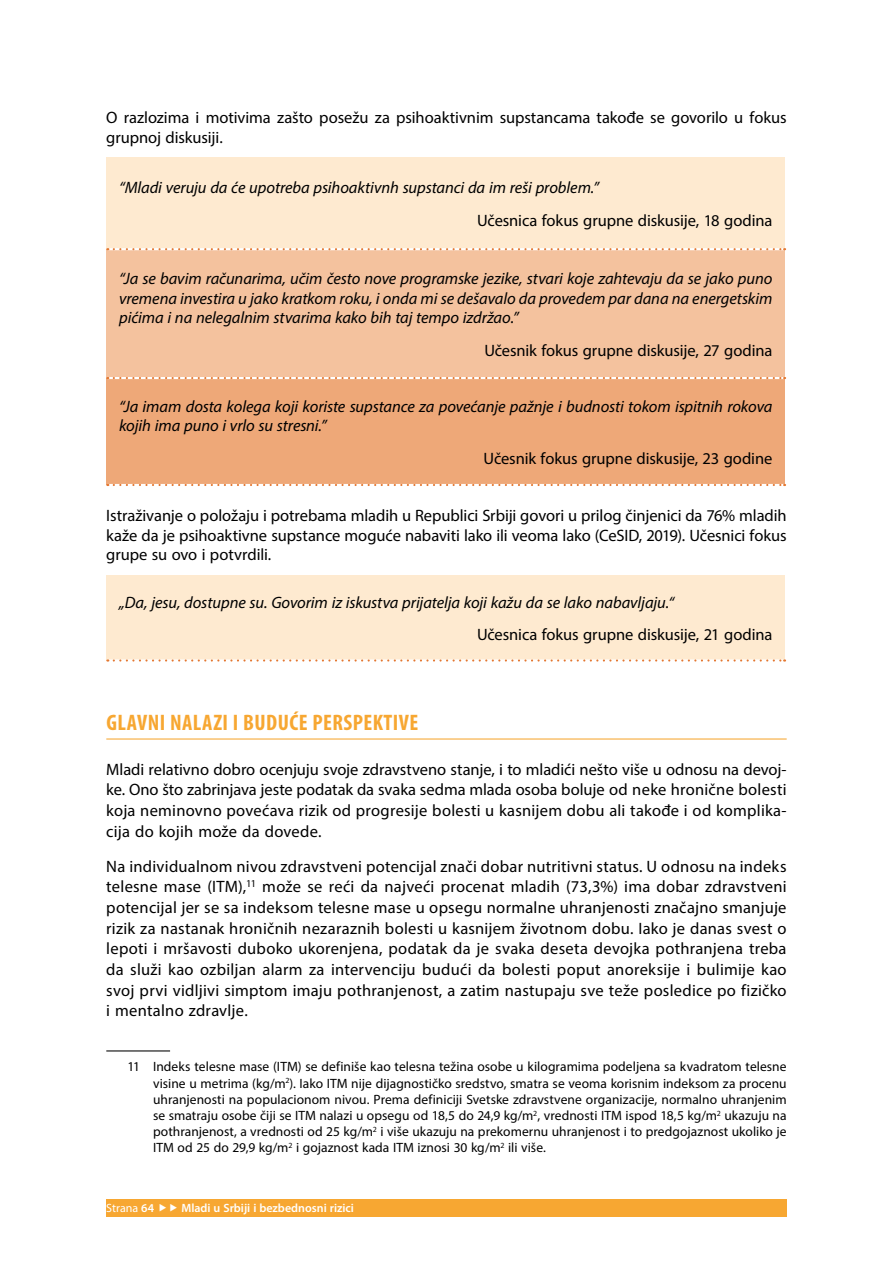
<style>
.page{position:relative;width:893px;height:1263px;background:#fff}
.page>*{position:absolute;margin:0;border:0;box-sizing:border-box;transform-origin:0 0}
.Podnaslov{font:700 condensed 22.5px "Myriad Pro";letter-spacing:.02em;color:#f7a732}
.Body___2{font:16.5px/20.5px "Myriad Pro";letter-spacing:.015em;color:#000;text-align:justify}
.Body_text{font:italic 16.5px/19.8px "Myriad Pro";letter-spacing:-.005em;color:#000;text-align:justify}
.Body_text-2{font:16.5px/19.8px "Myriad Pro";letter-spacing:-.005em;color:#000}
.Footnote_text{font:13.5px/16.2px "Myriad Pro";letter-spacing:.005em;color:#000;text-align:justify}
.t1{font:600 12px "Myriad Pro";color:#fff}
.t2{font:12px "Myriad Pro";color:#fff}
.s1{font-weight:600}
</style>
<div class="page">
<div style="left:106px;top:1199px;width:681px;height:17px;background:#f7a732"></div>
<hr style="left:106px;top:738px;width:681px;height:1px;background:#f7a732">
<div style="left:106px;top:158px;width:679px;height:91px;background:#feead0"></div>
<div style="left:106px;top:249px;width:679px;height:129px;background:#f4c29e"></div>
<div style="left:106px;top:378px;width:679px;height:107px;background:#eea878"></div>
<hr style="left:107px;top:248px;width:677px;height:2px;background:#fff">
<hr style="left:107px;top:377px;width:677px;height:2px;background:#fff">
<hr style="left:107px;top:484px;width:677px;height:2px;background:#fff">
<svg style="left:114px;top:248px;width:671px;height:2px"></svg>
<svg style="left:114px;top:377px;width:671px;height:2px"></svg>
<svg style="left:114px;top:484px;width:671px;height:2px"></svg>
<div style="left:106px;top:575px;width:679px;height:85px;background:#feead0"></div>
<svg style="left:114px;top:659px;width:671px;height:3px"></svg>
<hr style="left:106px;top:1050px;width:64px;height:1px;background:#000">
<p class="Body_text-2" style="left:106px;top:107px;width:682px">O razlozima i motivima zašto posežu za psihoaktivnim supstancama takođe se govorilo u fokus grupnoj diskusiji.</p>
<p class="Body_text" style="left:119px;top:178px;width:482px">“Mladi veruju da će upotreba psihoaktivnh supstanci da im reši problem.”</p>
<p class="Body_text-2" style="left:477px;top:210px;width:297px">Učesnica fokus grupne diskusije, 18 godina</p>
<p class="Body_text" style="left:119px;top:268px;width:655px">“Ja se bavim računarima, učim često nove programske jezike, stvari koje zahtevaju da se jako puno vremena investira u jako kratkom roku, i onda mi se dešavalo da provedem par dana na energetskim pićima i na nelegalnim stvarima kako bih taj tempo izdržao.”</p>
<p class="Body_text-2" style="left:484px;top:340px;width:290px">Učesnik fokus grupne diskusije, 27 godina</p>
<p class="Body_text" style="left:119px;top:396px;width:655px">“Ja imam dosta kolega koji koriste supstance za povećanje pažnje i budnosti tokom ispitnih rokova kojih ima puno i vrlo su stresni.”</p>
<p class="Body_text-2" style="left:484px;top:448px;width:290px">Učesnik fokus grupne diskusije, 23 godine</p>
<p class="Body_text-2" style="left:106px;top:505px;width:682px;text-align:justify">Istraživanje o položaju i potrebama mladih u Republici Srbiji govori u prilog činjenici da 76% mladih kaže da je psihoaktivne supstance moguće nabaviti lako ili veoma lako (CeSID, 2019). Učesnici fokus grupe su ovo i potvrdili.</p>
<p class="Body_text" style="left:119px;top:592px;width:556px">„Da, jesu, dostupne su. Govorim iz iskustva prijatelja koji kažu da se lako nabavljaju.“</p>
<p class="Body_text-2" style="left:477px;top:625px;width:297px">Učesnica fokus grupne diskusije, 21 godina</p>
<p class="Podnaslov" style="left:107px;top:710px;width:313px">GLAVNI NALAZI I BUDUĆE PERSPEKTIVE</p>
<p class="Body___2" style="left:106px;top:759px;width:682px">Mladi relativno dobro ocenjuju svoje zdravstveno stanje, i to mladići nešto više u odnosu na devoj&shy;ke. Ono što zabrinjava jeste podatak da svaka sedma mlada osoba boluje od neke hronične bolesti koja neminovno povećava rizik od progresije bolesti u kasnijem dobu ali takođe i od komplika&shy;cija do kojih može da dovede.</p>
<p class="Body___2" style="left:106px;top:856px;width:682px">Na individualnom nivou zdravstveni potencijal znači dobar nutritivni status. U odnosu na indeks telesne mase (ITM),<sup>11</sup> može se reći da najveći procenat mladih (73,3%) ima dobar zdravstveni potencijal jer se sa indeksom telesne mase u opsegu normalne uhranjenosti značajno smanjuje rizik za nastanak hroničnih nezaraznih bolesti u kasnijem životnom dobu. Iako je danas svest o lepoti i mršavosti duboko ukorenjena, podatak da je svaka deseta devojka pothranjena treba da služi kao ozbiljan alarm za intervenciju budući da bolesti poput anoreksije i bulimije kao svoj prvi vidljivi simptom imaju pothranjenost, a zatim nastupaju sve teže posledice po fizičko i mentalno zdravlje.</p>
<p class="Footnote_text" style="left:153px;top:1058px;width:635px;text-indent:-26px">11 Indeks telesne mase (ITM) se definiše kao telesna težina osobe u kilogramima podeljena sa kvadratom telesne visine u metrima (kg/m<sup>2</sup>). Iako ITM nije dijagnostičko sredstvo, smatra se veoma korisnim indeksom za procenu uhranjenosti na populacionom nivou. Prema definiciji Svetske zdravstvene organizacije, normalno uhranjenim se smatraju osobe čiji se ITM nalazi u opsegu od 18,5 do 24,9 kg/m<sup>2</sup>, vrednosti ITM ispod 18,5 kg/m<sup>2</sup> ukazuju na pothranjenost, a vrednosti od 25 kg/m<sup>2</sup> i više ukazuju na prekomernu uhranjenost i to predgojaznost ukoliko je ITM od 25 do 29,9 kg/m<sup>2</sup> i gojaznost kada ITM iznosi 30 kg/m<sup>2</sup> ili više.</p>
<p class="t2" style="left:106px;top:1201px;width:49px">Strana <span class="s1">64</span></p>
<p class="t1" style="left:182px;top:1201px;width:174px">Mladi u Srbiji i bezbednosni rizici</p>
</div>
